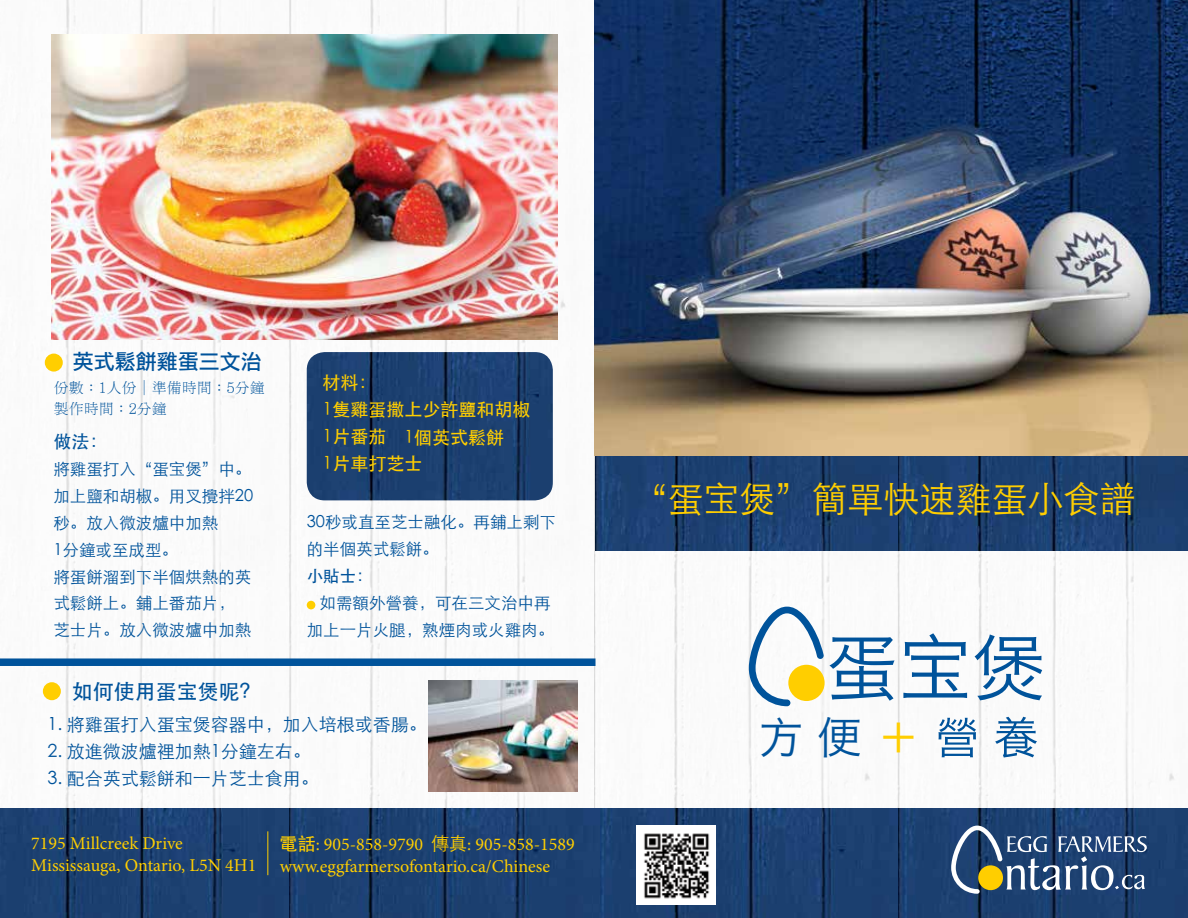
<style>
.page{position:relative;width:1188px;height:918px;background:#fff}
.page>*{position:absolute;margin:0;border:0;box-sizing:border-box;transform-origin:0 0}
.t1{font:73.35px "Hiragino Sans GB W3";color:#00539b}
.t2{font:44.1px "Hiragino Sans GB W3";color:#00539b}
.t3{font:36px "ST Xihei";color:#ffce00}
.t4{font:21px "Li Hei Pro";color:#00539b}
.t5{font:21px "ST Heiti";color:#00539b}
.t6{font:18px/21.6px "Minion Pro";color:#ffce00}
.t7{font:18px "ST Xihei";color:#00539b}
.t8{font:18px/27px "ST Heiti";color:#ffce00}
.t9{font:18px "ST Heiti";color:#00539b}
.t10{font:16.5px/27px "ST Xihei";color:#00539b}
.t11{font:16.5px "ST Heiti";color:#00539b}
.t12{font:15px/21px "Li Song Pro";color:#00539b}
.s1{font-family:"ST Heiti TC";font-weight:500}
.s2{font-family:"ST Heiti TC";font-weight:300}
.s3{color:#ffce00}
</style>
<div class="page">
<img style="left:42px;top:0;width:1132px;height:808px">
<img style="left:600px;top:808px;width:588px;height:110px">
<img style="left:596px;top:455px;width:592px;height:96px">
<img style="left:0;top:808px;width:297px;height:110px">
<img style="left:297px;top:808px;width:303px;height:110px">
<img style="left:307px;top:352px;width:246px;height:148px">
<img style="left:595px;top:0;width:593px;height:455px">
<svg style="left:951px;top:826px;width:196px;height:68px;background:#4c6684"></svg>
<hr style="left:267px;top:831px;width:1px;height:44px;background:#ffce00">
<img style="left:52px;top:35px;width:506px;height:304px">
<div style="left:45px;top:354px;width:18px;height:18px;background:#ffce00;border-radius:50%"></div>
<div style="left:43px;top:682px;width:18px;height:18px;background:#ffce00;border-radius:50%"></div>
<div style="left:0;top:658px;width:596px;height:8px;background:#00539b"></div>
<div style="left:307px;top:601px;width:8px;height:8px;background:#ffce00;border-radius:50%"></div>
<svg style="left:749px;top:607px;width:75px;height:99px"></svg>
<svg style="left:938px;top:718px;width:38px;height:39px"></svg>
<svg style="left:995px;top:717px;width:42px;height:41px"></svg>
<img style="left:428px;top:681px;width:150px;height:110px">
<img style="left:637px;top:826px;width:78px;height:78px">
<p class="t4" style="left:73px;top:351px;width:190px">英式鬆餅雞蛋三文治</p>
<p class="t12" style="left:54px;top:378px;width:212px">份數：1人份｜準備時間：5分鐘製作時間：2分鐘</p>
<p class="t9" style="left:53px;top:432px;width:55px">做法：</p>
<p class="t10" style="left:53px;top:455px;width:201px">將雞蛋打入“蛋宝煲”中。加上鹽和胡椒。用叉攪拌20秒。放入微波爐中加熱<br>1分鐘或至成型。<br>將蛋餅溜到下半個烘熱的英式鬆餅上。鋪上番茄片，芝士片。放入微波爐中加熱</p>
<p class="t8" style="left:323px;top:369px;width:209px">材料：<br>1隻雞蛋撒上少許鹽和胡椒<br>1片番茄<br>1片車打芝士</p>
<p class="t8" style="left:404px;top:424px;width:101px">1個英式鬆餅</p>
<p class="t10" style="left:307px;top:509px;width:251px">30秒或直至芝士融化。再鋪上剩下的半個英式鬆餅。</p>
<p class="t11" style="left:307px;top:568px;width:67px">小貼士：</p>
<p class="t10" style="left:307px;top:590px;width:249px;text-align:center">如需額外營養，可在三文治中再加上一片火腿，熟煙肉或火雞肉。</p>
<p class="t5" style="left:72px;top:681px;width:190px">如何使用蛋宝煲呢？</p>
<p class="t7" style="left:47px;top:715px;width:381px">1. 將雞蛋打入蛋宝煲容器中，加入培根或香腸。</p>
<p class="t7" style="left:47px;top:742px;width:265px">2. 放進微波爐裡加熱1分鐘左右。</p>
<p class="t7" style="left:47px;top:769px;width:273px">3. 配合英式鬆餅和一片芝士食用。</p>
<p class="t6" style="left:31px;top:833px;width:227px">7195 Millcreek Drive<br>Mississauga, Ontario, L5N 4H1</p>
<p class="t6" style="left:280px;top:834px;width:296px"><span class="s1">電話</span>: 905-858-9790 <span class="s2">傳真</span>: 905-858-1589 www.eggfarmersofontario.ca/Chinese</p>
<h3 class="t3" style="left:632px;top:481px;width:505px">“蛋宝煲”簡單快速雞蛋小食譜</h3>
<h1 class="t1" style="left:825px;top:622px;width:222px">蛋宝煲</h1>
<h2 class="t2" style="left:759px;top:710px;width:163px">方 便 <span class="s3">＋</span></h2>
</div>
